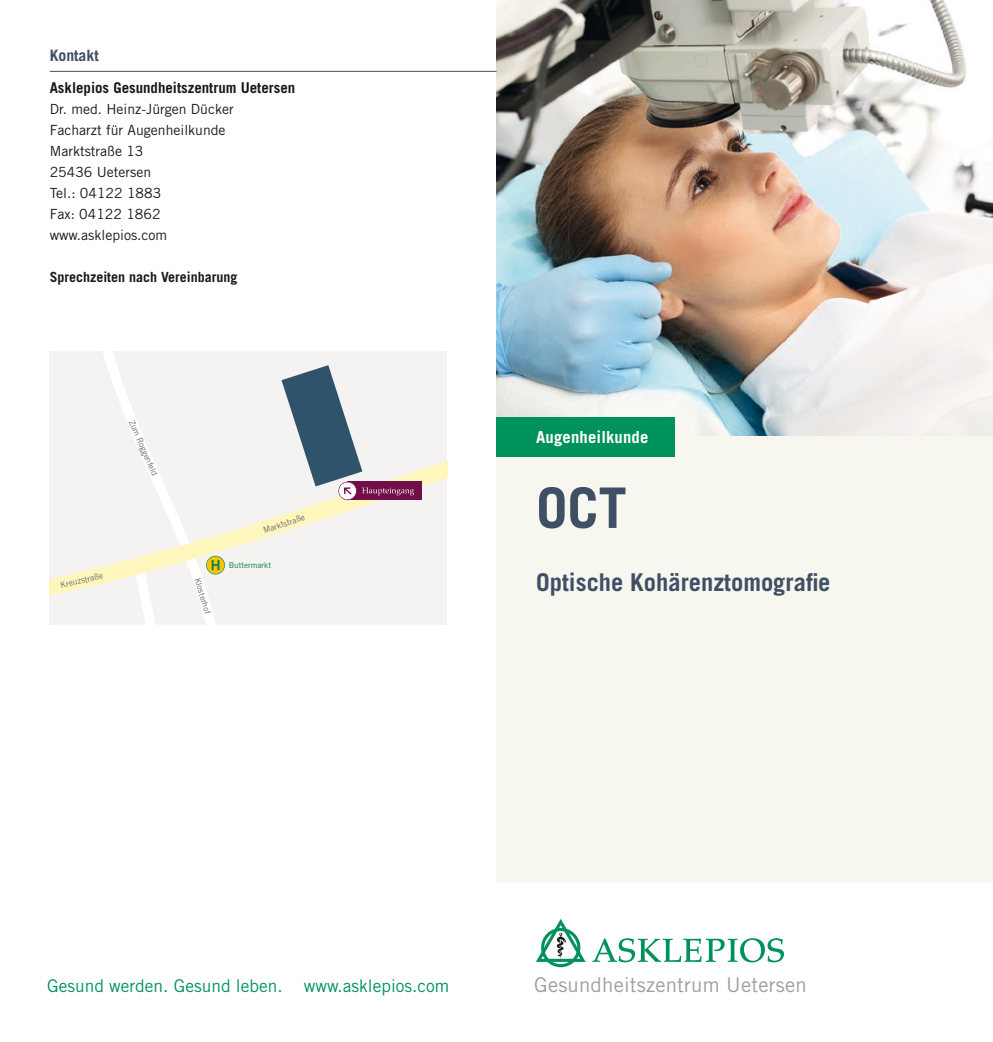
<style>
.page{position:relative;width:993px;height:1042px;background:#fff}
.page>*{position:absolute;margin:0;border:0;box-sizing:border-box;transform-origin:0 0}
.t1{font:700 56px "Trade Gothic LT Std";color:#3f4f64}
.t2{font:700 24.5px "Trade Gothic LT Std";color:#3f4f64}
.t3{font:20.3px "Trade Gothic LT Std";letter-spacing:.01em;color:#9d9ea0}
.t4{font:17.5px "Trade Gothic LT Std";color:#00925b}
.t5{font:700 16.62px "Trade Gothic LT Std";letter-spacing:.01em;color:#fff}
.t6{font:700 15.75px "Trade Gothic LT Std";color:#3f4f64}
.t7{font:700 14.88px "Trade Gothic LT Std";color:#1a171c}
.t8{font:14px/21px "Trade Gothic LT Std";color:#1a171c}
.t9{font:700 14px "Trade Gothic LT Std";color:#1a171c}
.t10{font:8.4px "Trade Gothic LT Std";color:#6a6c6a}
.t11{font:8.05px "Trade Gothic LT Std";color:#008650}
</style>
<div class="page">
<svg style="left:592px;top:938px;width:191px;height:24px"></svg>
<svg style="left:536px;top:919px;width:49px;height:48px"></svg>
<img style="left:496px;top:0;width:496px;height:436px">
<div style="left:496px;top:437px;width:496px;height:446px;background:#f7f6ef"></div>
<div style="left:496px;top:417px;width:179px;height:39px;background:#00925b"></div>
<hr style="left:50px;top:71px;width:446px;height:1px;background:#3f4f64">
<div style="left:87px;top:610px;width:360px;height:14px;background:#f5f3f1"></div>
<svg style="left:50px;top:351px;width:397px;height:259px"></svg>
<div style="left:347px;top:482px;width:75px;height:18px;background:#710d48"></div>
<svg style="left:281px;top:365px;width:133px;height:136px"></svg>
<p class="t6" style="left:50px;top:46px;width:51px">Kontakt</p>
<p class="t7" style="left:50px;top:79px;width:247px">Asklepios Gesundheitszentrum Uetersen</p>
<p class="t8" style="left:50px;top:98px;width:185px">Dr. med. Heinz-Jürgen Dücker<br>Facharzt für Augenheilkunde<br>Marktstraße 13<br>25436 Uetersen<br>Tel.: 04122 1883<br>Fax: 04122 1862 www.asklepios.com</p>
<p class="t9" style="left:50px;top:269px;width:189px">Sprechzeiten nach Vereinbarung</p>
<p class="t10" style="left:136px;top:418px;width:61px;rotate:67deg">Zum Roggenfeld</p>
<p class="t10" style="left:59px;top:580px;width:45px;rotate:-13deg">Kreuzstraße</p>
<p class="t10" style="left:202px;top:576px;width:39px;rotate:73deg">Klosterhof</p>
<p class="t10" style="left:262px;top:525px;width:45px;rotate:-18deg">Marktstraße</p>
<p class="t11" style="left:229px;top:560px;width:44px">Buttermarkt</p>
<p class="t5" style="left:536px;top:426px;width:114px">Augenheilkunde</p>
<h1 class="t1" style="left:536px;top:473px;width:92px">OCT</h1>
<h2 class="t2" style="left:536px;top:567px;width:295px">Optische Kohärenztomografie</h2>
<p class="t4" style="left:47px;top:975px;width:403px">Gesund werden. Gesund leben. www.asklepios.com</p>
<h3 class="t3" style="left:534px;top:973px;width:274px">Gesundheitszentrum Uetersen</h3>
</div>
